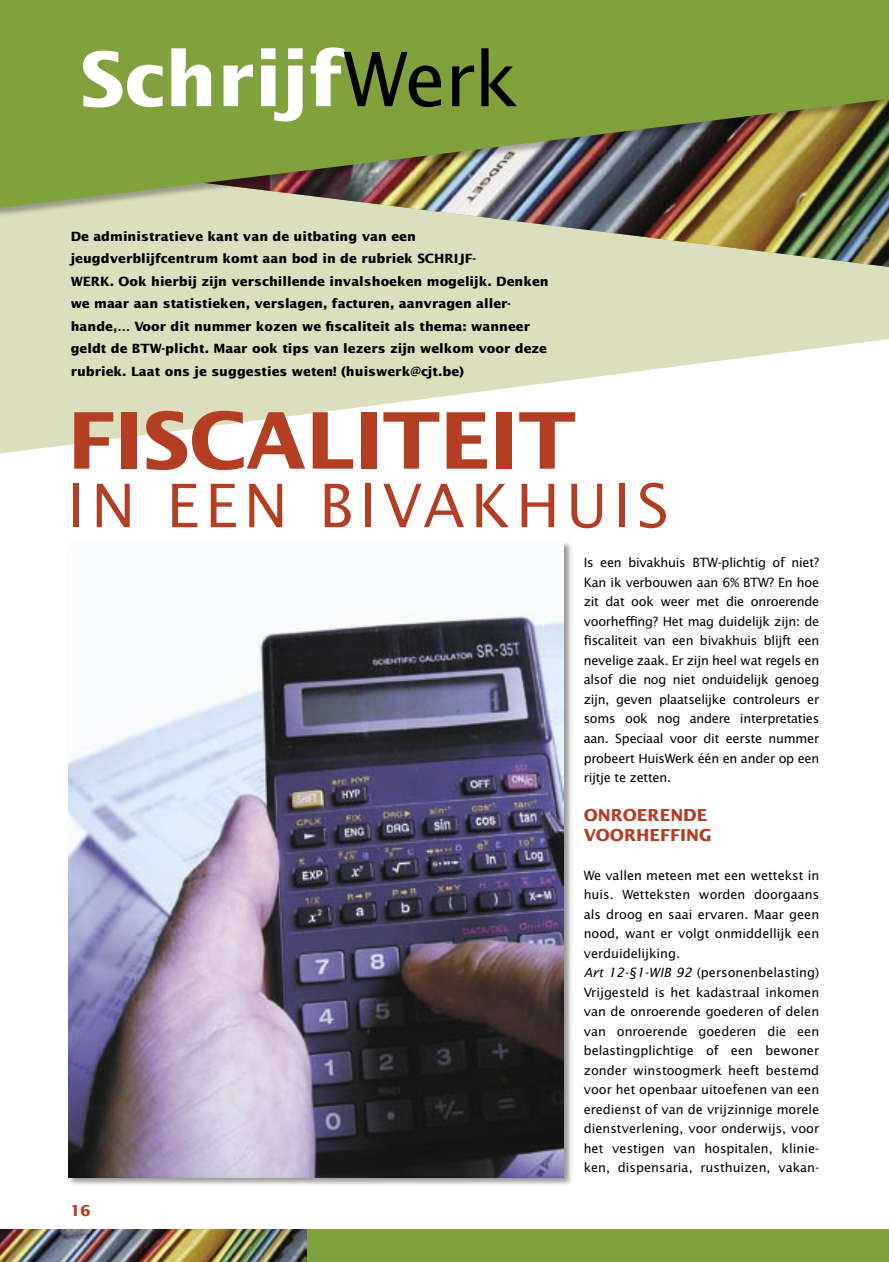
<style>
.page{position:relative;width:889px;height:1262px;background:#fff}
.page>*{position:absolute;margin:0;border:0;box-sizing:border-box;transform-origin:0 0}
.t1{font:700 78px "Lucida Sans";color:#b43e23}
.t2{font:700 75px "Lucida Sans";color:#fff}
.t3{font:60px "Lucida Sans";letter-spacing:.1em;color:#b43e23}
.t4{font:700 16.5px/19.5px "Lucida Sans";color:#b43e23}
.t5{font:700 15px "Lucida Sans";color:#b43e23}
.t6{font:12.75px/19.5px "Lucida Sans";color:#000;text-align:justify}
.t7{font:700 12.75px/22.5px "Lucida Sans";color:#000}
.s1{font-weight:400;color:#000}
.s2{font-style:italic}
</style>
<div class="page">
<svg style="left:0;top:267px;width:889px;height:187px;fill:#dbdfbd"></svg>
<div style="left:0;top:221px;width:198px;height:46px;background:#dbdfbd"></div>
<img style="left:198px;top:221px;width:691px;height:46px">
<div style="left:0;top:0;width:889px;height:221px;background:#000;opacity:.3"></div>
<img style="left:0;top:0;width:889px;height:211px">
<div style="left:67px;top:539px;width:506px;height:647px;background:#000;opacity:.4"></div>
<img style="left:68px;top:540px;width:495px;height:637px">
<div style="left:0;top:1229px;width:889px;height:32px;background:#80a13b"></div>
<img style="left:0;top:1229px;width:306px;height:32px">
<h2 class="t2" style="left:80px;top:34px;width:440px">Schrijf<span class="s1">Werk</span></h2>
<p class="t7" style="left:71px;top:224px;width:479px">De administratieve kant van de uitbating van een jeugdverblijfcentrum komt aan bod in de rubriek SCHRIJF-<br>WERK. Ook hierbij zijn verschillende invalshoeken mogelijk. Denken we maar aan statistieken, verslagen, facturen, aanvragen aller&shy;hande,… Voor dit nummer kozen we fiscaliteit als thema: wanneer geldt de BTW-plicht. Maar ook tips van lezers zijn welkom voor deze rubriek. Laat ons je suggesties weten! (huiswerk@cjt.be)</p>
<h1 class="t1" style="left:68px;top:393px;width:510px">FISCALITEIT</h1>
<h3 class="t3" style="left:68px;top:468px;width:603px">IN EEN BIVAKHUIS</h3>
<p class="t5" style="left:70px;top:1201px;width:22px">16</p>
<p class="t6" style="left:583px;top:552px;width:237px">Is een bivakhuis BTW-plichtig of niet?<br>Kan ik verbouwen aan 6% BTW? En hoe zit dat ook weer met die onroerende voorheffing? Het mag duidelijk zijn: de fiscaliteit van een bivakhuis blijft een nevelige zaak. Er zijn heel wat regels en alsof die nog niet onduidelijk genoeg zijn, geven plaatselijke controleurs er soms ook nog andere interpretaties aan. Speciaal voor dit eerste nummer probeert HuisWerk één en ander op een rijtje te zetten.</p>
<p class="t4" style="left:583px;top:805px;width:129px">ONROERENDE<br>VOORHEFFING</p>
<p class="t6" style="left:583px;top:864px;width:237px;text-align:left">We vallen meteen met een wettekst in huis. Wetteksten worden doorgaans als droog en saai ervaren. Maar geen nood, want er volgt onmiddellijk een verduidelijking.<br><span class="s2">Art 12-§1-WIB 92</span> (personenbelasting)<br>Vrijgesteld is het kadastraal inkomen van de onroerende goederen of delen van onroerende goederen die een belastingplichtige of een bewoner zonder winstoogmerk heeft bestemd voor het openbaar uitoefenen van een eredienst of van de vrijzinnige morele dienstverlening, voor onderwijs, voor het vestigen van hospitalen, klinie&shy;ken, dispensaria, rusthuizen, vakan-</p>
</div>
